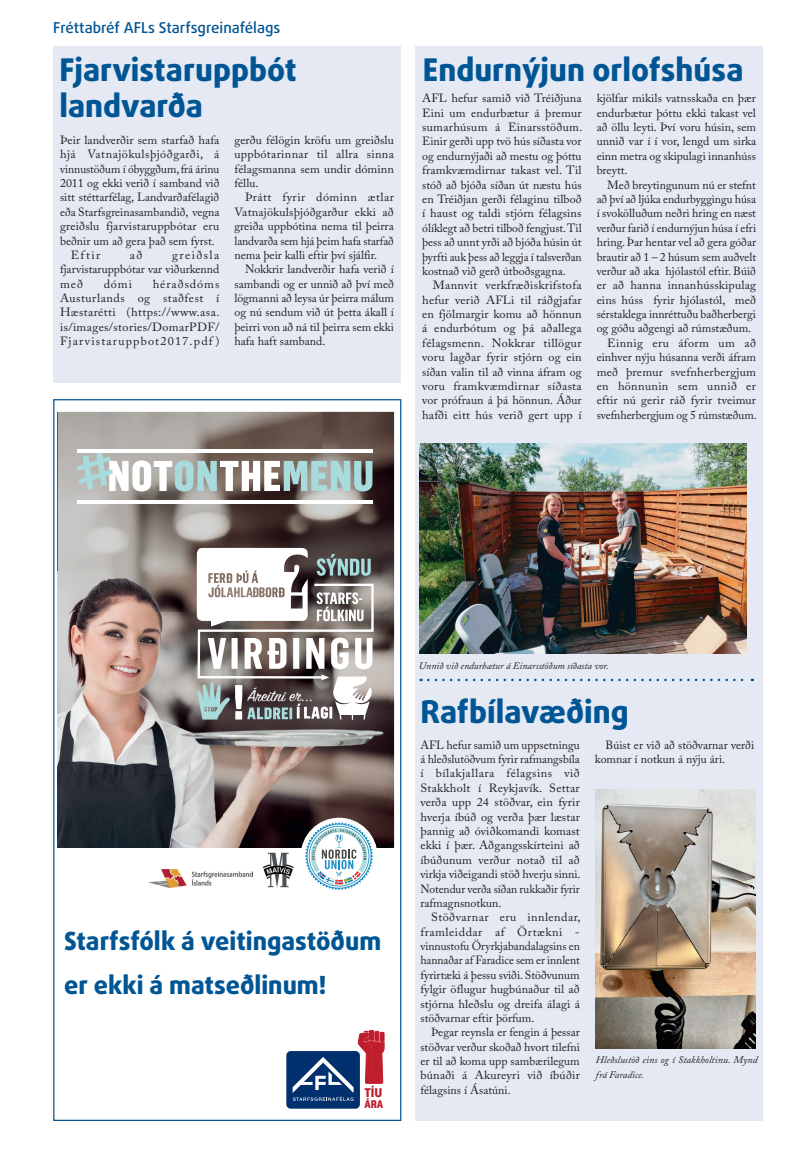
<style>
.page{position:relative;width:798px;height:1170px;background:#fff}
.page>*{position:absolute;margin:0;border:0;box-sizing:border-box;transform-origin:0 0}
.t1{font:800 31.25px/36.2px "Daxline Pro";color:#005595}
.t2{font:800 25px/43.8px "Daxline Pro";color:#005595}
.t3{font:18.12px "Sign Painter House Script";color:#fff}
.t4{font:500 15px "Daxline Pro";color:#005595}
.t5{font:13.12px "Almaq Refined";color:#c01d2d}
.t6{font:11.88px/14.4px "Adobe Caslon Pro";color:#231f20;text-align:justify}
.t7{font:11.88px "Adobe Caslon Pro";letter-spacing:.04em;color:#231f20}
.t8{font:11.88px "Adobe Caslon Pro";letter-spacing:.02em;color:#231f20}
.t9{font:11.88px "Adobe Caslon Pro";letter-spacing:.025em;color:#231f20}
.t10{font:11.88px "Adobe Caslon Pro";letter-spacing:.03em;color:#231f20}
.t11{font:11.62px "Almaq Refined";color:#c01d2d}
.t12{font:italic 10px/14.4px "Adobe Caslon Pro";color:#231f20}
</style>
<div class="page">
<img style="left:58px;top:412px;width:336px;height:435px">
<img style="left:58px;top:571px;width:331px;height:276px">
<div style="left:300px;top:817px;width:77px;height:77px;background:#fff;border-radius:50%"></div>
<svg style="left:305px;top:822px;width:68px;height:68px"></svg>
<img style="left:148px;top:869px;width:104px;height:18px">
<img style="left:262px;top:852px;width:32px;height:35px">
<hr style="left:77px;top:500px;width:295px;height:4px;background:#fff">
<svg style="left:76px;top:450px;width:296px;height:41px"></svg>
<hr style="left:77px;top:449px;width:295px;height:3px;background:#fff">
<svg style="left:196px;top:548px;width:178px;height:171px"></svg>
<div style="left:53px;top:46px;width:347px;height:336px;background:#e5e9f3"></div>
<div style="left:415px;top:46px;width:347px;height:1074px;background:#e5e9f3"></div>
<img style="left:419px;top:443px;width:327px;height:210px">
<svg style="left:428px;top:678px;width:324px;height:3px"></svg>
<img style="left:595px;top:789px;width:160px;height:259px">
<div style="left:286px;top:1050px;width:74px;height:58px;background:#00306d;border-radius:4px"></div>
<svg style="left:292px;top:1029px;width:92px;height:80px"></svg>
<p class="t4" style="left:53px;top:18px;width:228px">Fréttabréf AFLs Starfsgreinafélags</p>
<h1 class="t1" style="left:59px;top:51px;width:239px">Fjarvistaruppbót landvarða</h1>
<h1 class="t1" style="left:423px;top:51px;width:322px">Endurnýjun orlofshúsa</h1>
<p class="t6" style="left:422px;top:91px;width:162px">AFL hefur samið við Tréiðjuna Eini um endurbætur á þremur sumarhúsum á Einarsstöðum.<br>Einir gerði upp tvö hús síðasta vor og endurnýjaði að mestu og þóttu framkvæmdirnar takast vel. Til stóð að bjóða síðan út næstu hús en Tréiðjan gerði félaginu tilboð í haust og taldi stjórn félagsins ólíklegt að betri tilboð fengjust. Til þess að unnt yrði að bjóða húsin út þyrfti auk þess að leggja í talsverðan kostnað við gerð útboðsgagna.</p>
<p class="t6" style="left:422px;top:278px;width:161px;text-indent:11px">Mannvit verkfræðiskrifstofa hefur verið AFLi til ráðgjafar en fjölmargir komu að hönnun á endurbótum og þá aðallega félagsmenn. Nokkrar tillögur voru lagðar fyrir stjórn og ein síðan valin til að vinna áfram og voru framkvæmdirnar síðasta vor prófraun á þá hönnun. Áður hafði eitt hús verið gert upp í</p>
<p class="t6" style="left:596px;top:91px;width:161px">kjölfar mikils vatnsskaða en þær endurbætur þóttu ekki takast vel að öllu leyti. Því voru húsin, sem unnið var í í vor, lengd um sirka einn metra og skipulagi innanhúss breytt.</p>
<p class="t6" style="left:607px;top:177px;width:150px">Með breytingunum nú er stefnt</p>
<p class="t6" style="left:596px;top:192px;width:161px">að því að ljúka endurbyggingu húsa</p>
<p class="t6" style="left:596px;top:206px;width:161px">í svokölluðum neðri hring en næst</p>
<p class="t6" style="left:596px;top:220px;width:161px">verður farið í endurnýjun húsa í efri</p>
<p class="t6" style="left:596px;top:235px;width:161px">hring. Þar hentar vel að gera góðar</p>
<p class="t6" style="left:596px;top:249px;width:161px">brautir að 1 – 2 húsum sem auðvelt</p>
<p class="t6" style="left:596px;top:263px;width:161px">verður að aka hjólastól eftir. Búið</p>
<p class="t6" style="left:596px;top:278px;width:161px">er að hanna innanhússkipulag</p>
<p class="t6" style="left:596px;top:292px;width:161px">eins húss fyrir hjólastól, með</p>
<p class="t6" style="left:596px;top:307px;width:161px">sérstaklega innréttuðu baðherbergi</p>
<p class="t6" style="left:596px;top:321px;width:156px">og góðu aðgengi að rúmstæðum.</p>
<p class="t10" style="left:607px;top:336px;width:150px">Einnig eru áform um að</p>
<p class="t6" style="left:596px;top:350px;width:161px">einhver nýju húsanna verði áfram</p>
<p class="t8" style="left:596px;top:364px;width:161px">með þremur svefnherbergjum</p>
<p class="t9" style="left:596px;top:379px;width:161px">en hönnunin sem unnið er</p>
<p class="t6" style="left:596px;top:393px;width:161px">eftir nú gerir ráð fyrir tveimur</p>
<p class="t6" style="left:596px;top:407px;width:162px">svefnherbergjum og 5 rúmstæðum.</p>
<p class="t6" style="left:60px;top:132px;width:161px">Þeir landverðir sem starfað hafa</p>
<p class="t7" style="left:60px;top:147px;width:161px">hjá Vatnajökulsþjóðgarði, á</p>
<p class="t6" style="left:60px;top:161px;width:161px">vinnustöðum í óbyggðum, frá árinu</p>
<p class="t6" style="left:60px;top:176px;width:161px">2011 og ekki verið í samband við</p>
<p class="t6" style="left:60px;top:190px;width:161px">sitt stéttarfélag, Landvarðafélagið</p>
<p class="t6" style="left:60px;top:204px;width:161px">eða Starfsgreinasambandið, vegna</p>
<p class="t6" style="left:60px;top:219px;width:161px">greiðslu fjarvistaruppbótar eru</p>
<p class="t6" style="left:60px;top:233px;width:156px">beðnir um að gera það sem fyrst.</p>
<p class="t6" style="left:71px;top:247px;width:31px">Eftir</p>
<p class="t6" style="left:130px;top:247px;width:14px">að</p>
<p class="t6" style="left:234px;top:132px;width:161px">gerðu félögin kröfu um greiðslu uppbótarinnar til allra sinna félagsmanna sem undir dóminn féllu.</p>
<p class="t6" style="left:234px;top:190px;width:161px;text-indent:11px">Þrátt fyrir dóminn ætlar Vatnajökulsþjóðgarður ekki að greiða uppbótina nema til þeirra landvarða sem hjá þeim hafa starfað nema þeir kalli eftir því sjálfir.</p>
<p class="t6" style="left:234px;top:262px;width:161px;text-indent:11px">Nokkrir landverðir hafa verið í sambandi og er unnið að því með lögmanni að leysa úr þeirra málum og nú sendum við út þetta ákall í þeirri von að ná til þeirra sem ekki hafa haft samband.</p>
<p class="t6" style="left:60px;top:247px;width:161px;text-indent:112px">greiðsla fjarvistaruppbótar var viðurkennd með</p>
<p class="t6" style="left:60px;top:276px;width:161px;text-indent:93px">héraðsdóms Austurlands og staðfest í Hæstarétti (https://www.asa. is/images/stories/DomarPDF/ Fjarvistaruppbot2017.pdf )</p>
<p class="t6" style="left:104px;top:276px;width:30px">dómi</p>
<h3 class="t3" style="left:247px;top:684px;width:67px">Áreitni er...</h3>
<h2 class="t2" style="left:64px;top:919px;width:318px">Starfsfólk á veitingastöðum er ekki á matseðlinum!</h2>
<p class="t5" style="left:364px;top:1084px;width:19px">TÍU</p>
<p class="t11" style="left:364px;top:1096px;width:20px">ÁRA</p>
<p class="t12" style="left:419px;top:658px;width:191px">Unnið við endurbætur á Einarsstöðum síðasta vor.</p>
<h1 class="t1" style="left:420px;top:694px;width:210px">Rafbílavæðing</h1>
<p class="t6" style="left:420px;top:737px;width:162px">AFL hefur samið um uppsetningu á hleðslutöðvum fyrir rafmangsbíla í bílakjallara félagsins við Stakkholt í Reykjavík. Settar verða upp 24 stöðvar, ein fyrir hverja íbúð og verða þær læstar þannig að óviðkomandi komast ekki í þær. Aðgangsskírteini að íbúðunum verður notað til að virkja viðeigandi stöð hverju sinni.<br>Notendur verða síðan rukkaðir fyrir rafmagnsnotkun.</p>
<p class="t6" style="left:420px;top:909px;width:162px;text-indent:11px">Stöðvarnar eru innlendar, framleiddar af Örtækni - vinnustofu Öryrkjabandalagsins en hannaðar af Faradice sem er innlent fyrirtæki á þessu sviði. Stöðvunum fylgir öflugur hugbúnaður til að stjórna hleðslu og dreifa álagi á stöðvarnar eftir þörfum.</p>
<p class="t6" style="left:420px;top:1024px;width:161px;text-indent:11px">Þegar reynsla er fengin á þessar stöðvar verður skoðað hvort tilefni er til að koma upp sambærilegum búnaði á Akureyri við íbúðir félagsins í Ásatúni.</p>
<p class="t6" style="left:594px;top:737px;width:161px;text-indent:11px">Búist er við að stöðvarnar verði komnar í notkun á nýju ári.</p>
<p class="t12" style="left:595px;top:1052px;width:163px">Hleðslustöð eins og í Stakkholtinu. Mynd frá Faradice.</p>
</div>
